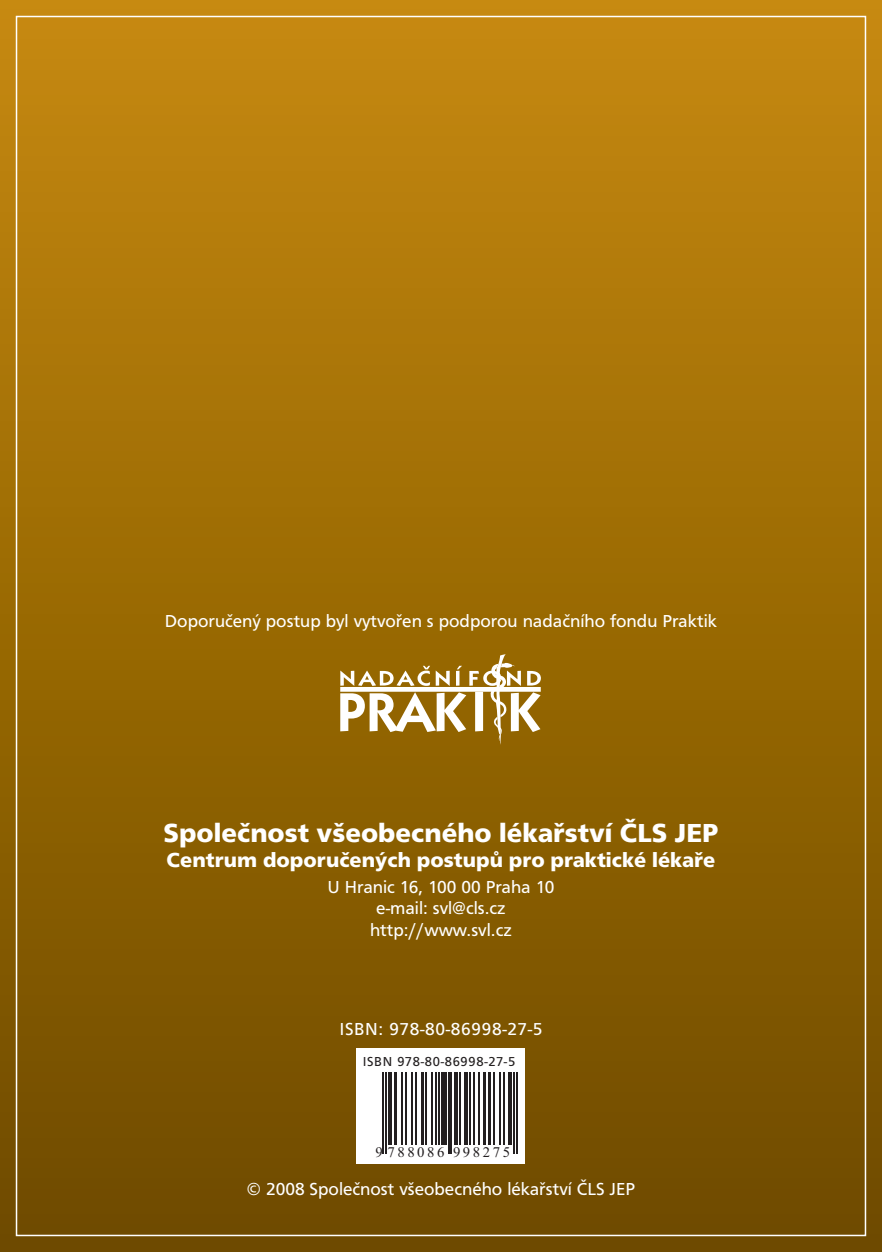
<style>
.page{position:relative;width:882px;height:1252px;background:#fff}
.page>*{position:absolute;margin:0;border:0;box-sizing:border-box;transform-origin:0 0}
.t1{font:700 27px "Frutus TEE";color:#fff}
.t2{font:700 21px "Frutus TEE";color:#fff}
.t3{font:18px/21.6px "Frutus TEE";color:#fff;text-align:center}
.t4{font:18px "Frutus TEE";letter-spacing:.035em;color:#fff}
.t5{font:14.7px "Times New Roman";letter-spacing:.175em;color:#231f20}
.t6{font:13.5px "Frutus TEE";letter-spacing:.05em;color:#231f20}
</style>
<div class="page">
<div style="left:0;top:0;width:882px;height:1252px;background:linear-gradient(to bottom,#c68a10,#6e4a00)"></div>
<svg style="left:340px;top:654px;width:201px;height:90px"></svg>
<div style="left:356px;top:1048px;width:169px;height:116px;background:#fff"></div>
<svg style="left:382px;top:1072px;width:136px;height:82px"></svg>
<hr style="left:382px;top:1072px;width:2px;height:81px;background:#231f20">
<hr style="left:385px;top:1072px;width:1px;height:81px;background:#231f20">
<hr style="left:388px;top:1072px;width:4px;height:73px;background:#231f20">
<hr style="left:394px;top:1072px;width:2px;height:73px;background:#231f20">
<hr style="left:401px;top:1072px;width:1px;height:73px;background:#231f20">
<hr style="left:405px;top:1072px;width:1px;height:73px;background:#231f20">
<hr style="left:411px;top:1072px;width:1px;height:73px;background:#231f20">
<hr style="left:415px;top:1072px;width:1px;height:73px;background:#231f20">
<hr style="left:421px;top:1072px;width:2px;height:73px;background:#231f20">
<hr style="left:425px;top:1072px;width:1px;height:73px;background:#231f20">
<hr style="left:431px;top:1072px;width:1px;height:73px;background:#231f20">
<hr style="left:435px;top:1072px;width:1px;height:73px;background:#231f20">
<hr style="left:438px;top:1072px;width:1px;height:73px;background:#231f20">
<div style="left:441px;top:1072px;width:5px;height:73px;background:#231f20"></div>
<hr style="left:448px;top:1072px;width:1px;height:81px;background:#231f20">
<hr style="left:451px;top:1072px;width:1px;height:81px;background:#231f20">
<hr style="left:454px;top:1072px;width:4px;height:73px;background:#231f20">
<hr style="left:459px;top:1072px;width:1px;height:73px;background:#231f20">
<hr style="left:464px;top:1072px;width:4px;height:73px;background:#231f20">
<hr style="left:469px;top:1072px;width:1px;height:73px;background:#231f20">
<hr style="left:474px;top:1072px;width:1px;height:73px;background:#231f20">
<hr style="left:478px;top:1072px;width:1px;height:73px;background:#231f20">
<hr style="left:484px;top:1072px;width:2px;height:73px;background:#231f20">
<hr style="left:488px;top:1072px;width:2px;height:73px;background:#231f20">
<hr style="left:494px;top:1072px;width:1px;height:73px;background:#231f20">
<hr style="left:499px;top:1072px;width:1px;height:73px;background:#231f20">
<hr style="left:504px;top:1072px;width:1px;height:73px;background:#231f20">
<hr style="left:508px;top:1072px;width:4px;height:73px;background:#231f20">
<hr style="left:514px;top:1072px;width:1px;height:81px;background:#231f20">
<hr style="left:516px;top:1072px;width:2px;height:81px;background:#231f20">
<p class="t3" style="left:165px;top:610px;width:554px">Doporučený postup byl vytvořen s podporou nadačního fondu Praktik</p>
<h1 class="t1" style="left:164px;top:817px;width:469px">Společnost všeobecného lékařství ČLS</h1>
<h1 class="t1" style="left:675px;top:817px;width:28px">JEP</h1>
<p class="t2" style="left:167px;top:848px;width:550px">Centrum doporučených postupů pro praktické lékaře</p>
<p class="t3" style="left:328px;top:876px;width:228px">UH ranic 16, 100 00 Praha 10 e-mail: svl@cls.cz http://www.svl.cz</p>
<p class="t3" style="left:339px;top:1018px;width:10px">ISBN</p>
<p class="t4" style="left:379px;top:1018px;width:165px">: 978-80-86998-27-5</p>
<p class="t6" style="left:363px;top:1054px;width:8px">ISBN</p>
<p class="t6" style="left:397px;top:1054px;width:119px">978-80-86998-27-5</p>
<p class="t5" style="left:375px;top:1142px;width:136px">9 788086 998275</p>
<p class="t3" style="left:247px;top:1178px;width:338px">© 2008 Společnost všeobecného lékařství ČLS</p>
<p class="t3" style="left:609px;top:1178px;width:17px">JEP</p>
</div>
